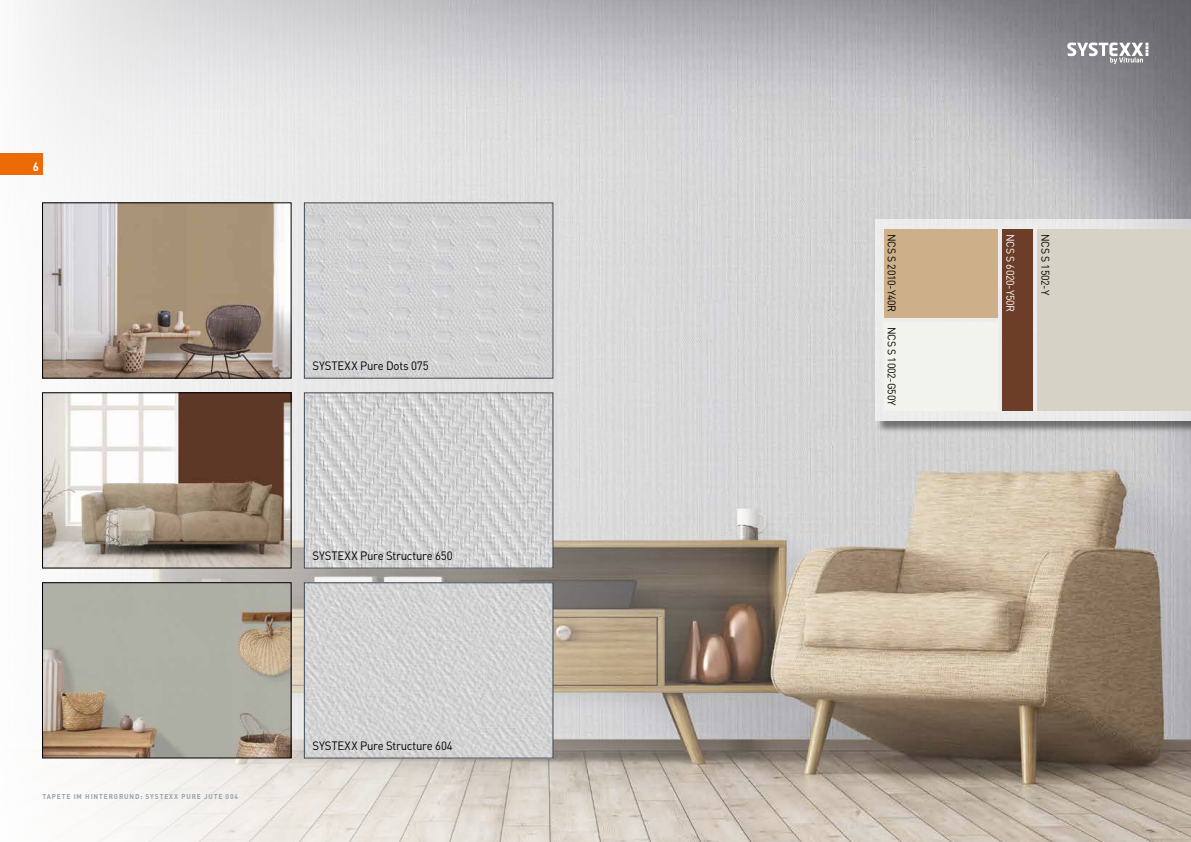
<style>
.page{position:relative;width:1191px;height:842px;background:#fff}
.page>*{position:absolute;margin:0;border:0;box-sizing:border-box;transform-origin:0 0}
.t1{font:12px "DIN Pro";letter-spacing:-.01em;color:#000;scale:.95 1}
.t2{font:700 12px "DINOT";color:#fff;scale:.95 1}
.t3{font:11px "DINOT";letter-spacing:-.02em;color:#000;scale:.95 1}
.t4{font:11px "DINOT";letter-spacing:-.02em;color:#fff;scale:.95 1}
.t5{font:700 7px "DINOT";letter-spacing:.13em;color:#98a2af;scale:.95 1}
</style>
<div class="page">
<img style="left:27px;top:0;width:1164px;height:842px">
<div style="left:0;top:153px;width:43px;height:22px;background:#ed6b06"></div>
<svg style="left:1067px;top:43px;width:81px;height:21px"></svg>
<div style="left:876px;top:221px;width:315px;height:213px;background:#000;opacity:.75"></div>
<div style="left:875px;top:220px;width:316px;height:201px;background:linear-gradient(to right,#f0f0ef,#e3e3e5)"></div>
<div style="left:1002px;top:230px;width:30px;height:181px;background:#6c3e29"></div>
<div style="left:884px;top:323px;width:113px;height:88px;background:#f1f3ec"></div>
<div style="left:884px;top:230px;width:113px;height:88px;background:#cdb08a"></div>
<div style="left:1037px;top:230px;width:154px;height:181px;background:#d6d3c6"></div>
<img style="left:306px;top:205px;width:245px;height:171px">
<img style="left:306px;top:395px;width:245px;height:171px">
<img style="left:306px;top:584px;width:245px;height:172px">
<div style="left:304px;top:582px;width:249px;height:176px;border:1px solid #3e4954"></div>
<img style="left:44px;top:205px;width:245px;height:171px">
<img style="left:44px;top:394px;width:245px;height:172px">
<div style="left:42px;top:392px;width:249px;height:176px;border:1px solid #000"></div>
<img style="left:44px;top:584px;width:245px;height:172px">
<div style="left:42px;top:582px;width:249px;height:176px;border:1px solid #000"></div>
<p class="t2" style="left:33px;top:158px;width:8px">6</p>
<p class="t5" style="left:43px;top:792px;width:207px">TAPETE IM HINTERGRUND: SYSTEXX PURE JUTE 004</p>
<p class="t1" style="left:312px;top:356px;width:124px">SYSTEXX Pure Dots 075</p>
<p class="t1" style="left:312px;top:546px;width:149px">SYSTEXX Pure Structure 650</p>
<p class="t1" style="left:312px;top:736px;width:149px">SYSTEXX Pure Structure 604</p>
<p class="t3" style="left:899px;top:234px;width:84px;rotate:90deg">NCS S 2010-Y40R</p>
<p class="t4" style="left:1018px;top:234px;width:84px;rotate:90deg">NCS S 6020-Y50R</p>
<p class="t3" style="left:1053px;top:234px;width:66px;rotate:90deg">NCS S 1502-Y</p>
<p class="t3" style="left:899px;top:327px;width:84px;rotate:90deg">NCS S 1002-G50Y</p>
</div>
